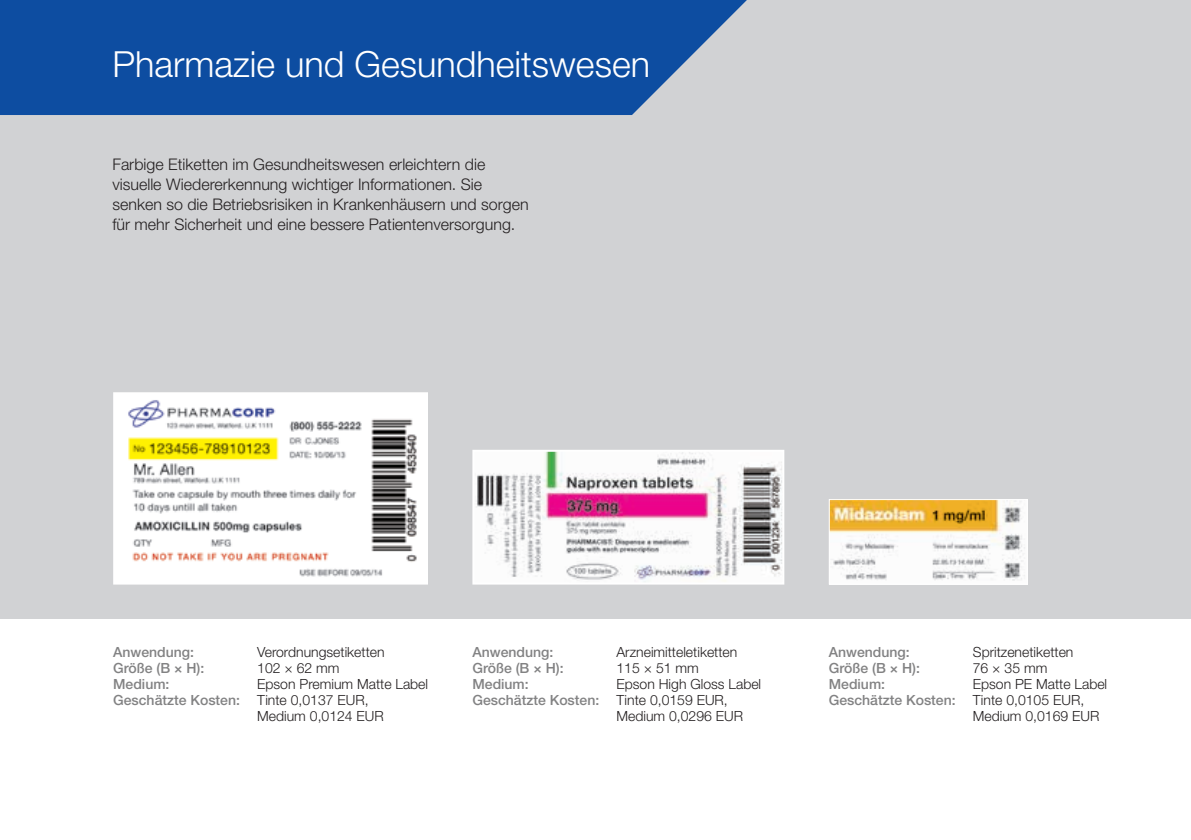
<style>
.page{position:relative;width:1191px;height:840px;background:#fff}
.page>*{position:absolute;margin:0;border:0;box-sizing:border-box;transform-origin:0 0}
.t1{font:300 36px "Helvetica Neue LT Pro";color:#fff}
.t2{font:300 16px/20px "Helvetica Neue LT Pro";color:#231f20}
.t3{font:300 14px "Helvetica Neue LT Pro";color:#231f20}
.t4{font:500 14px "Helvetica Neue LT Pro";color:#828283}
.s1{font-weight:300;color:#231f20}
</style>
<div class="page">
<div style="left:0;top:0;width:1191px;height:618px;background:#d1d2d4"></div>
<img style="left:475px;top:452px;width:306px;height:129px">
<div style="left:472px;top:449px;width:312px;height:135px;border:2px solid #fff"></div>
<img style="left:830px;top:500px;width:196px;height:82px">
<div style="left:828px;top:498px;width:200px;height:86px;border:1px solid #fff"></div>
<svg style="left:0;top:0;width:747px;height:115px;background:#1b57a4"></svg>
<img style="left:116px;top:395px;width:309px;height:186px">
<div style="left:113px;top:392px;width:315px;height:192px;border:2px solid #fff"></div>
<h1 class="t1" style="left:112px;top:42px;width:539px">Pharmazie und Gesundheitswesen</h1>
<p class="t2" style="left:112px;top:154px;width:418px">Farbige Etiketten im Gesundheitswesen erleichtern die visuelle Wiedererkennung wichtiger Informationen. Sie senken so die Betriebsrisiken in Krankenhäusern und sorgen für mehr Sicherheit und eine bessere Patientenversorgung.</p>
<p class="t4" style="left:113px;top:643px;width:82px">Anwendung:</p>
<p class="t3" style="left:257px;top:643px;width:129px">Verordnungsetiketten</p>
<p class="t4" style="left:113px;top:659px;width:93px">Größe (B × H):</p>
<p class="t3" style="left:257px;top:659px;width:84px">102 × 62 mm</p>
<p class="t4" style="left:113px;top:675px;width:58px">Medium:</p>
<p class="t3" style="left:257px;top:675px;width:172px">Epson Premium Matte Label</p>
<p class="t4" style="left:113px;top:691px;width:257px">Geschätzte Kosten: <span class="s1">Tinte 0,0137 EUR,</span></p>
<p class="t3" style="left:257px;top:707px;width:128px">Medium 0,0124 EUR</p>
<p class="t4" style="left:472px;top:643px;width:82px">Anwendung:</p>
<p class="t3" style="left:616px;top:643px;width:122px">Arzneimitteletiketten</p>
<p class="t4" style="left:472px;top:659px;width:93px">Größe (B × H):</p>
<p class="t3" style="left:616px;top:659px;width:84px">115 × 51 mm</p>
<p class="t4" style="left:472px;top:675px;width:58px">Medium:</p>
<p class="t3" style="left:616px;top:675px;width:146px">Epson High Gloss Label</p>
<p class="t4" style="left:472px;top:691px;width:257px">Geschätzte Kosten: <span class="s1">Tinte 0,0159 EUR,</span></p>
<p class="t3" style="left:616px;top:707px;width:128px">Medium 0,0296 EUR</p>
<p class="t4" style="left:828px;top:643px;width:82px">Anwendung:</p>
<p class="t3" style="left:972px;top:643px;width:102px">Spritzenetiketten</p>
<p class="t4" style="left:828px;top:659px;width:93px">Größe (B × H):</p>
<p class="t3" style="left:972px;top:659px;width:76px">76 × 35 mm</p>
<p class="t4" style="left:828px;top:675px;width:58px">Medium:</p>
<p class="t3" style="left:972px;top:675px;width:136px">Epson PE Matte Label</p>
<p class="t4" style="left:828px;top:691px;width:257px">Geschätzte Kosten: <span class="s1">Tinte 0,0105 EUR,</span></p>
<p class="t3" style="left:972px;top:707px;width:128px">Medium 0,0169 EUR</p>
</div>
